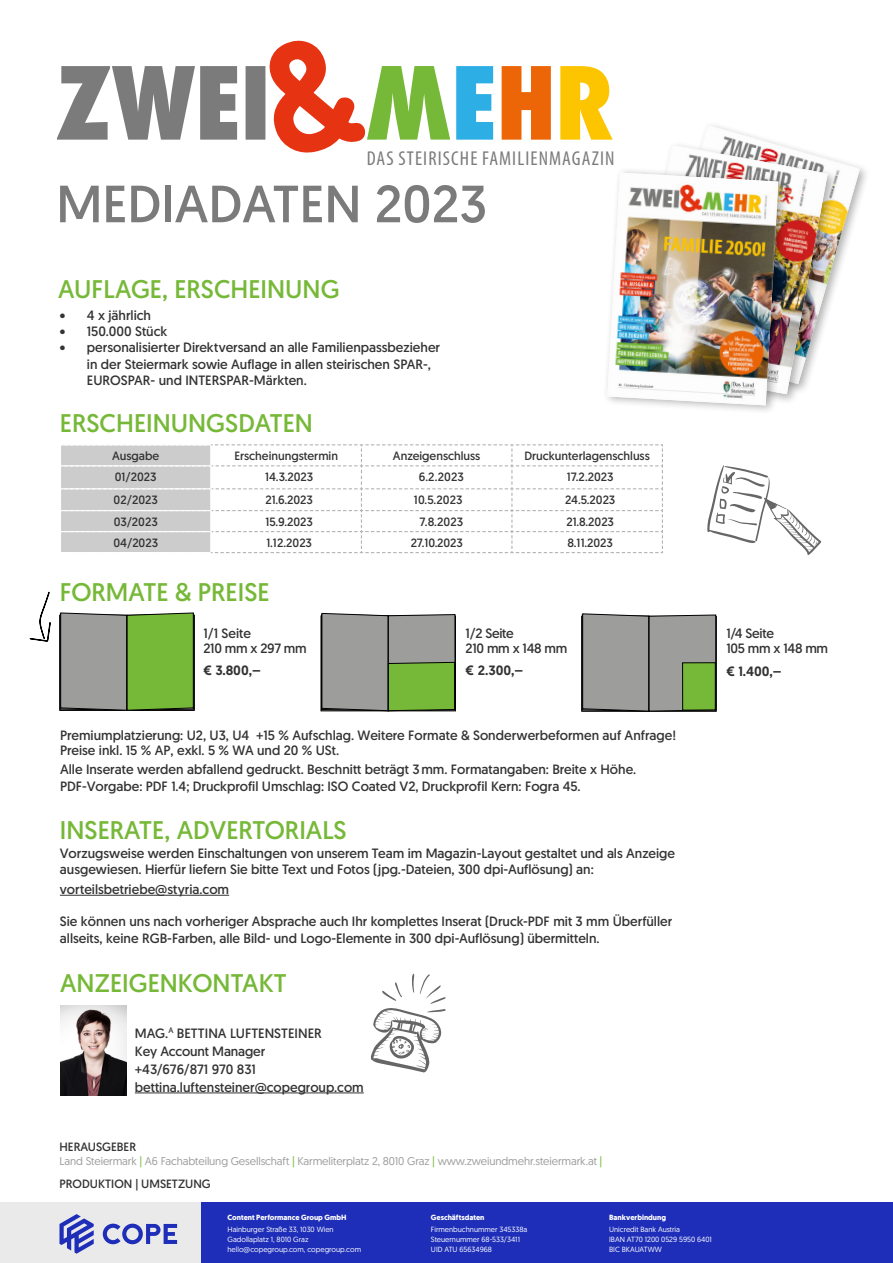
<style>
.page{position:relative;width:893px;height:1263px;background:#fff}
.page>*{position:absolute;margin:0;border:0;box-sizing:border-box;transform-origin:0 0}
.t1{font:52.2px "Geomanist";color:#7c7b7b}
.t2{font:25.5px "Geomanist";color:#76b837}
.t3{font:condensed 20.1px "Myriad Pro";letter-spacing:.055em;color:#7c7b7b}
.t4{font:13.5px/16.2px "Geomanist";color:#333}
.t5{font:13.5px/15px "Geomanist";letter-spacing:-.02em;color:#333}
.t6{font:500 13.5px "Geomanist";color:#333}
.t7{font:12px "Geomanist";color:#333}
.t8{font:11.25px "Geomanist";letter-spacing:-.01em;color:#9d9d9c}
.t9{font:7.5px/10.1px "Geomanist";color:#fff}
.t10{font:700 7.5px "Geomanist";color:#fff}
.s1{color:#76b837}
.s2{font-size:11.25px}
</style>
<div class="page">
<hr style="left:60px;top:895px;width:169px;height:1px;background:#333">
<img style="left:712px;top:125px;width:148px;height:146px">
<div style="left:627px;top:141px;width:212px;height:265px;background:#000;opacity:.3"></div>
<img style="left:631px;top:145px;width:197px;height:249px">
<div style="left:603px;top:167px;width:187px;height:248px;background:#000;opacity:.3"></div>
<img style="left:607px;top:173px;width:171px;height:232px">
<svg style="left:61px;top:444px;width:602px;height:110px"></svg>
<svg style="left:582px;top:613px;width:134px;height:98px"></svg>
<svg style="left:321px;top:613px;width:134px;height:98px"></svg>
<div style="left:683px;top:663px;width:32px;height:47px;background:#76b837"></div>
<div style="left:682px;top:662px;width:33px;height:48px;border:1px solid #000"></div>
<div style="left:59px;top:615px;width:68px;height:96px;border:1px solid #000"></div>
<div style="left:127px;top:615px;width:68px;height:96px;border:1px solid #000"></div>
<svg style="left:60px;top:613px;width:134px;height:97px"></svg>
<svg style="left:30px;top:592px;width:21px;height:50px"></svg>
<svg style="left:707px;top:465px;width:114px;height:90px"></svg>
<hr style="left:135px;top:1092px;width:229px;height:1px;background:#333">
<img style="left:60px;top:1005px;width:66px;height:90px">
<svg style="left:371px;top:973px;width:75px;height:99px"></svg>
<div style="left:0;top:1202px;width:216px;height:61px;background:#eaeaea"></div>
<div style="left:202px;top:1202px;width:691px;height:61px;background:#1e2eb8"></div>
<svg style="left:103px;top:1224px;width:74px;height:20px"></svg>
<svg style="left:59px;top:1214px;width:35px;height:39px"></svg>
<svg style="left:560px;top:66px;width:53px;height:74px"></svg>
<svg style="left:502px;top:66px;width:49px;height:74px"></svg>
<svg style="left:456px;top:66px;width:37px;height:74px"></svg>
<svg style="left:57px;top:40px;width:393px;height:113px"></svg>
<h3 class="t3" style="left:367px;top:146px;width:249px">DAS STEIRISCHE FAMILIENMAGAZIN</h3>
<h1 class="t1" style="left:56px;top:170px;width:432px">MEDIADATEN 2023</h1>
<h2 class="t2" style="left:58px;top:273px;width:283px">AUFLAGE, ERSCHEINUNG</h2>
<p class="t4" style="left:60px;top:307px;width:93px">• 4 x jährlich</p>
<p class="t4" style="left:60px;top:323px;width:109px">• 150.000 Stück</p>
<p class="t4" style="left:87px;top:339px;width:355px;text-indent:-27px">• personalisierter Direktversand an alle Familienpassbezieher in der Steiermark sowie Auflage in allen steirischen SPAR-,<br>EUROSPAR- und INTERSPAR-Märkten.</p>
<h2 class="t2" style="left:60px;top:407px;width:255px">ERSCHEINUNGSDATEN</h2>
<p class="t7" style="left:112px;top:448px;width:49px">Ausgabe</p>
<p class="t7" style="left:234px;top:448px;width:105px">Erscheinungstermin</p>
<p class="t7" style="left:393px;top:448px;width:89px">Anzeigenschluss</p>
<p class="t7" style="left:524px;top:448px;width:127px">Druckunterlagenschluss</p>
<p class="t7" style="left:115px;top:469px;width:43px">01/2023</p>
<p class="t7" style="left:265px;top:469px;width:50px">14.3.2023</p>
<p class="t7" style="left:419px;top:469px;width:46px">6.2.2023</p>
<p class="t7" style="left:567px;top:469px;width:48px">17.2.2023</p>
<p class="t7" style="left:114px;top:492px;width:46px">02/2023</p>
<p class="t7" style="left:265px;top:492px;width:49px">21.6.2023</p>
<p class="t7" style="left:414px;top:492px;width:50px">10.5.2023</p>
<p class="t7" style="left:565px;top:492px;width:52px">24.5.2023</p>
<p class="t7" style="left:114px;top:514px;width:46px">03/2023</p>
<p class="t7" style="left:265px;top:514px;width:49px">15.9.2023</p>
<p class="t7" style="left:420px;top:514px;width:45px">7.8.2023</p>
<p class="t7" style="left:566px;top:514px;width:49px">21.8.2023</p>
<p class="t7" style="left:113px;top:535px;width:46px">04/2023</p>
<p class="t7" style="left:266px;top:535px;width:47px">1.12.2023</p>
<p class="t7" style="left:411px;top:535px;width:53px">27.10.2023</p>
<p class="t7" style="left:567px;top:535px;width:47px">8.11.2023</p>
<h2 class="t2" style="left:60px;top:575px;width:211px">FORMATE &amp; PREISE</h2>
<p class="t5" style="left:203px;top:625px;width:105px">1/1 Seite<br>210 mm x 297 mm</p>
<p class="t6" style="left:203px;top:661px;width:59px">€ 3.800,–</p>
<p class="t5" style="left:466px;top:625px;width:103px">1/2 Seite<br>210 mm x 148 mm</p>
<p class="t6" style="left:466px;top:661px;width:59px">€ 2.300,–</p>
<p class="t5" style="left:726px;top:626px;width:103px">1/4 Seite<br>105 mm x 148 mm</p>
<p class="t6" style="left:726px;top:662px;width:57px">€ 1.400,–</p>
<p class="t4" style="left:60px;top:727px;width:617px;line-height:15px">Premiumplatzierung: U2, U3, U4 +15 % Aufschlag. Weitere Formate &amp; Sonderwerbeformen auf Anfrage!<br>Preise inkl. 15 % AP, exkl. 5 % WA und 20 % USt.</p>
<p class="t4" style="left:60px;top:761px;width:577px">Alle Inserate werden abfallend gedruckt. Beschnitt beträgt 3mm. Formatangaben: Breite x Höhe.<br>PDF-Vorgabe: PDF 1.4; Druckprofil Umschlag: ISO Coated V2, Druckprofil Kern: Fogra 45.</p>
<h2 class="t2" style="left:60px;top:814px;width:288px">INSERATE, ADVERTORIALS</h2>
<p class="t4" style="left:60px;top:845px;width:617px">Vorzugsweise werden Einschaltungen von unserem Team im Magazin-Layout gestaltet und als Anzeige ausgewiesen. Hierfür liefern Sie bitte Text und Fotos (jpg.-Dateien, 300 dpi-Auflösung) an:</p>
<p class="t4" style="left:60px;top:881px;width:171px">vorteilsbetriebe@styria.com</p>
<p class="t4" style="left:60px;top:913px;width:614px">Sie können uns nach vorheriger Absprache auch Ihr komplettes Inserat (Druck-PDF mit 3 mm Überfüller allseits, keine RGB-Farben, alle Bild- und Logo-Elemente in 300 dpi-Auflösung) übermitteln.</p>
<h2 class="t2" style="left:60px;top:967px;width:228px">ANZEIGENKONTAKT</h2>
<p class="t4" style="left:135px;top:1023px;width:230px;line-height:18px">MAG.<sup>A</sup> BETTINA LUFTENSTEINER<br>Key Account Manager<br>+43/676/871 970 831 bettina.luftensteiner@copegroup.com</p>
<p class="t7" style="left:60px;top:1139px;width:78px">HERAUSGEBER</p>
<p class="t8" style="left:60px;top:1154px;width:544px">Land Steiermark <span class="s1">|</span> A6 Fachabteilung Gesellschaft <span class="s1">|</span> Karmeliterplatz 2, 8010 Graz <span class="s1">|</span> www.zweiundmehr.steiermark.at <span class="s1">|</span></p>
<p class="t7" style="left:60px;top:1176px;width:153px">PRODUKTION <span class="s2">|</span> UMSETZUNG</p>
<p class="t10" style="left:228px;top:1212px;width:120px">Content Performance Group GmbH</p>
<p class="t9" style="left:228px;top:1224px;width:135px">Hainburger Straße 33, 1030 Wien<br>Gadollaplatz 1, 8010 Graz hello@copegroup.com, copegroup.com</p>
<p class="t10" style="left:431px;top:1212px;width:55px">Geschäftsdaten</p>
<p class="t9" style="left:431px;top:1224px;width:98px">Firmenbuchnummer 345338a<br>Steuernummer 68-533/3411<br>UID ATU 65634968</p>
<p class="t10" style="left:609px;top:1212px;width:58px">Bankverbindung</p>
<p class="t9" style="left:609px;top:1224px;width:104px">Unicredit Bank Austria<br>IBAN AT70 1200 0529 5950 6401<br>BIC BKAUATWW</p>
</div>
